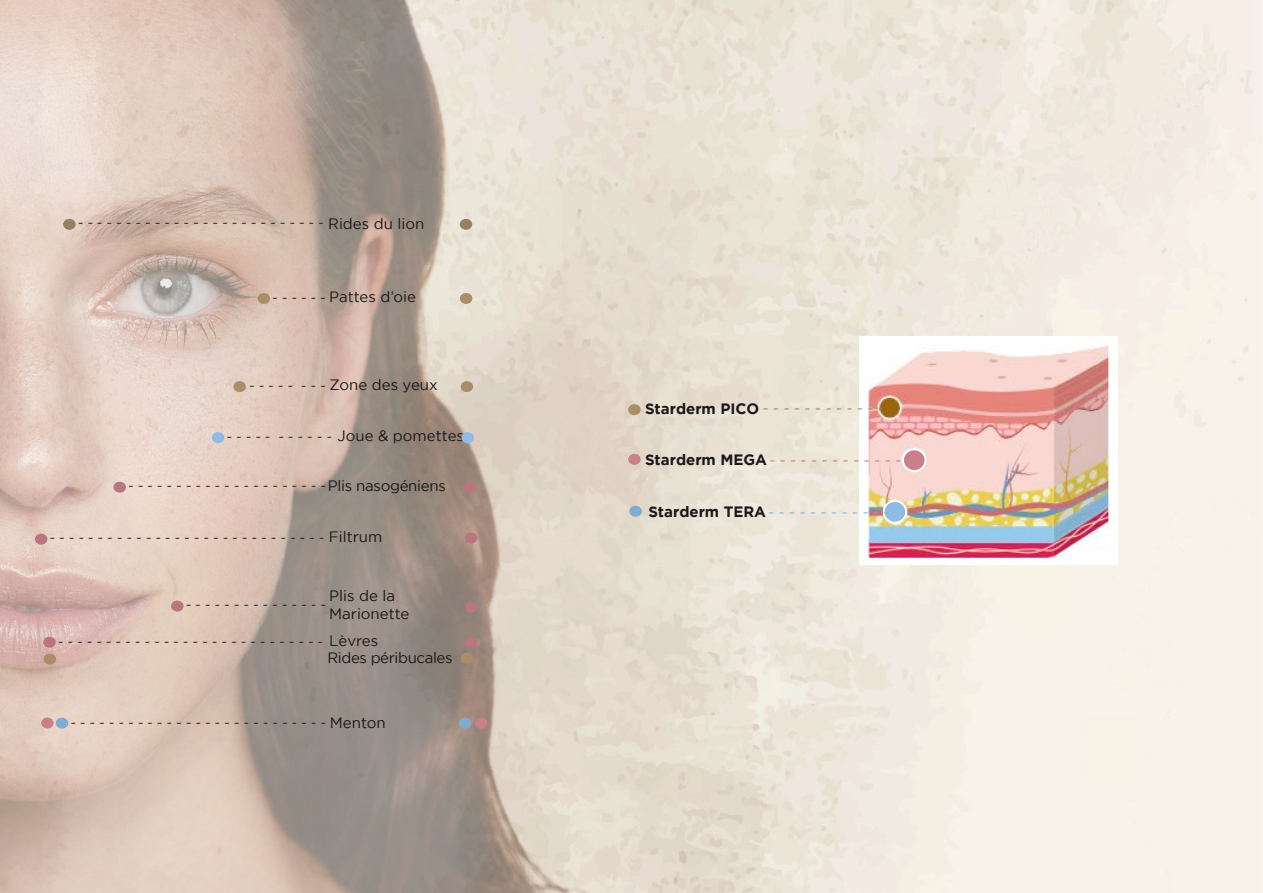
<style>
.page{position:relative;width:1263px;height:893px;background:#fff}
.page>*{position:absolute;margin:0;border:0;box-sizing:border-box;transform-origin:0 0}
.t1{font:18px "Minion Pro";color:#ba767e}
.t2{font:18px "Minion Pro";color:#958060}
.t3{font:18px "Minion Pro";color:#7eadd1}
.t4{font:16.5px "Minion Pro";color:#1a1818}
.t5{font:15px/18px "Gotham";color:#1a1818}
.t6{font:700 15px "Gotham";color:#1a1818}
.t7{font:15px "Gotham";letter-spacing:-.025em;color:#1a1818}
.s1{font-family:"Gotham";font-size:15px}
.s2{font-family:"Minion Pro";font-size:16.5px}
</style>
<div class="page">
<img style="left:0;top:0;width:779px;height:893px">
<div style="left:63px;top:219px;width:13px;height:11px;background:#958060;border-radius:50%"></div>
<div style="left:460px;top:219px;width:12px;height:11px;background:#958060;border-radius:50%"></div>
<div style="left:258px;top:293px;width:12px;height:11px;background:#aa8e68;border-radius:50%"></div>
<div style="left:460px;top:293px;width:12px;height:11px;background:#aa8e68;border-radius:50%"></div>
<div style="left:233px;top:381px;width:13px;height:11px;background:#aa8e68;border-radius:50%"></div>
<div style="left:461px;top:381px;width:12px;height:11px;background:#aa8e68;border-radius:50%"></div>
<div style="left:212px;top:432px;width:12px;height:11px;background:#90bbe5;border-radius:50%"></div>
<div style="left:461px;top:432px;width:13px;height:11px;background:#90bbe5;border-radius:50%"></div>
<div style="left:113px;top:482px;width:13px;height:11px;background:#ba767e;border-radius:50%"></div>
<div style="left:464px;top:482px;width:12px;height:11px;background:#ba767e;border-radius:50%"></div>
<div style="left:35px;top:534px;width:12px;height:11px;background:#ba767e;border-radius:50%"></div>
<div style="left:465px;top:533px;width:12px;height:10px;background:#ba767e;border-radius:50%"></div>
<div style="left:171px;top:601px;width:13px;height:11px;background:#ba767e;border-radius:50%"></div>
<div style="left:465px;top:602px;width:12px;height:11px;background:#ba767e;border-radius:50%"></div>
<div style="left:43px;top:637px;width:13px;height:11px;background:#ba767e;border-radius:50%"></div>
<div style="left:465px;top:637px;width:12px;height:11px;background:#ba767e;border-radius:50%"></div>
<div style="left:461px;top:653px;width:12px;height:11px;background:#aa8e68;border-radius:50%"></div>
<div style="left:44px;top:654px;width:12px;height:11px;background:#aa8e68;border-radius:50%"></div>
<div style="left:56px;top:718px;width:12px;height:11px;background:#7eadd1;border-radius:50%"></div>
<div style="left:459px;top:718px;width:12px;height:11px;background:#7eadd1;border-radius:50%"></div>
<div style="left:475px;top:718px;width:12px;height:11px;background:#ca808b;border-radius:50%"></div>
<div style="left:41px;top:717px;width:13px;height:11px;background:#ca808b;border-radius:50%"></div>
<div style="left:629px;top:506px;width:13px;height:11px;background:#7eadd1;border-radius:50%"></div>
<div style="left:628px;top:404px;width:13px;height:11px;background:#aa8e68;border-radius:50%"></div>
<div style="left:628px;top:454px;width:13px;height:11px;background:#cb818c;border-radius:50%"></div>
<img style="left:859px;top:337px;width:253px;height:228px">
<div style="left:903px;top:450px;width:22px;height:21px;background:#ca808b;border-radius:50%"></div>
<div style="left:902px;top:449px;width:24px;height:23px;border:2px solid #fff;border-radius:50%"></div>
<div style="left:884px;top:501px;width:22px;height:21px;background:#90bbe5;border-radius:50%"></div>
<div style="left:883px;top:500px;width:24px;height:23px;border:2px solid #fff;border-radius:50%"></div>
<p class="t4" style="left:78px;top:211px;width:348px">- - - - - - - - - - - - - - - - - - - - - - - - - - <span class="s1">Rides du lion</span></p>
<p class="t5" style="left:272px;top:289px;width:145px"><span class="s2">- - - - - -</span> Pattes d’oie</p>
<p class="t5" style="left:249px;top:377px;width:190px"><span class="s2">- - - - - - - -</span> Zone des yeux</p>
<p class="t5" style="left:226px;top:428px;width:239px"><span class="s2">- - - - - - - - - - -</span> Joue &amp; pomettes</p>
<p class="t4" style="left:128px;top:474px;width:319px">- - - - - - - - - - - - - - - - - - - - -<span class="s1">Plis nasogéniens</span></p>
<p class="t4" style="left:50px;top:526px;width:334px">- - - - - - - - - - - - - - - - - - - - - - - - - - - - - <span class="s1">Filtrum</span></p>
<p class="t5" style="left:329px;top:588px;width:82px">Plis de la<br>Marionette</p>
<p class="t4" style="left:186px;top:593px;width:142px">- - - - - - - - - - - - - - -</p>
<p class="t4" style="left:58px;top:630px;width:322px">- - - - - - - - - - - - - - - - - - - - - - - - - - - - <span class="s1">Lèvres</span></p>
<p class="t7" style="left:327px;top:653px;width:127px">Rides péribucales</p>
<p class="t4" style="left:70px;top:711px;width:317px">- - - - - - - - - - - - - - - - - - - - - - - - - - - <span class="s1">Menton</span></p>
<p class="t6" style="left:645px;top:404px;width:116px">Starderm PICO</p>
<p class="t2" style="left:762px;top:396px;width:123px">- - - - - - - - - - - -</p>
<p class="t6" style="left:645px;top:454px;width:123px">Starderm MEGA</p>
<p class="t1" style="left:769px;top:447px;width:134px">- - - - - - - - - - - - -</p>
<p class="t6" style="left:648px;top:506px;width:119px">Starderm TERA</p>
<p class="t3" style="left:768px;top:499px;width:123px">- - - - - - - - - - - -</p>
</div>
